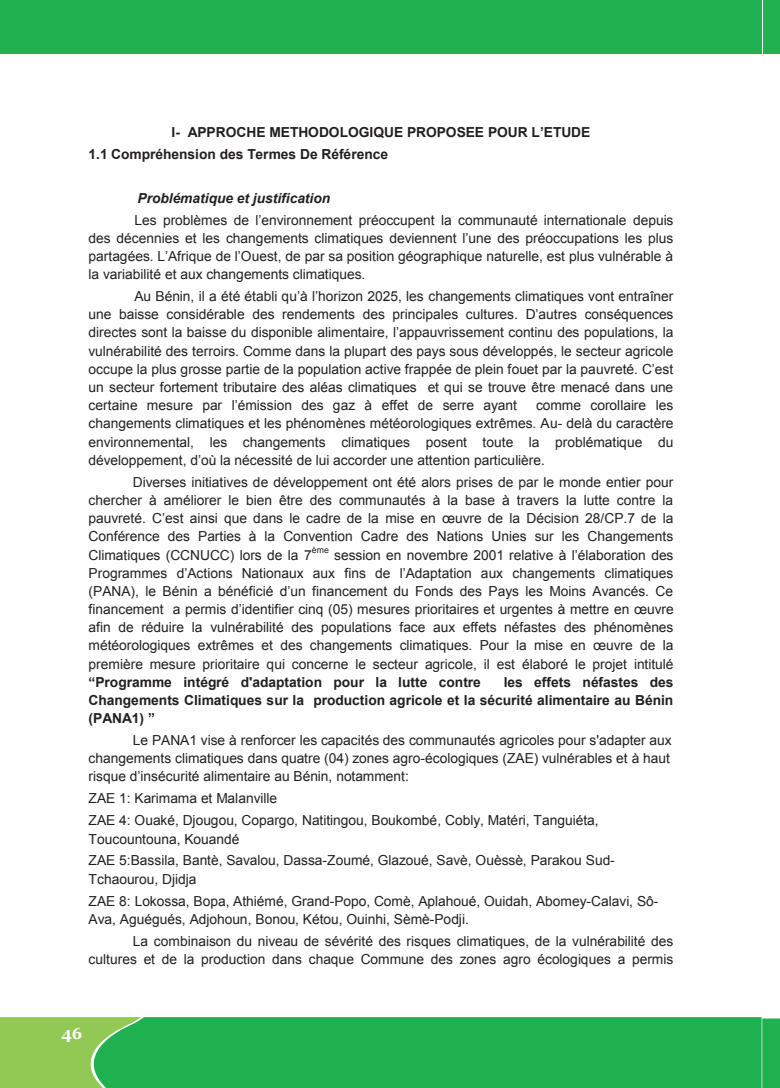
<style>
.page{position:relative;width:780px;height:1088px;background:#fff}
.page>*{position:absolute;margin:0;border:0;box-sizing:border-box;transform-origin:0 0}
.t1{font:700 16.25px "Georgia";color:#fff}
.t2{font:13.75px/18.1px "Arial";color:#231f20}
.t3{font:13.75px/18.1px "Arial";color:#231f20;text-align:justify}
.t4{font:700 13.75px/21.9px "Arial";color:#231f20}
.t5{font:700 13.75px "Arial";color:#231f20}
.t6{font:italic 700 13.75px "Arial";color:#231f20}
.t7{font:8.75px "Arial";color:#231f20}
.s1{font-style:inherit}
</style>
<div class="page">
<div style="left:0;top:1017px;width:67px;height:71px;background:#92c953"></div>
<svg style="left:67px;top:1017px;width:694px;height:71px;background:#26b150"></svg>
<svg style="left:762px;top:1018px;width:18px;height:70px"></svg>
<div style="left:1px;top:1px;width:760px;height:53px;background:#1fb04f"></div>
<div style="left:763px;top:0;width:17px;height:54px;background:#1fb04f"></div>
<p class="t4" style="left:89px;top:121px;width:503px;text-indent:83px"><span class="s1">I-</span> APPROCHE METHODOLOGIQUE PROPOSEE POUR L’ETUDE<br><span class="s1">1.1 Compréhension des Termes De Référence</span></p>
<p class="t6" style="left:137px;top:189px;width:194px">Problématique et justification</p>
<p class="t3" style="left:89px;top:211px;width:586px;text-indent:46px">Les problèmes de l’environnement préoccupent la communauté internationale depuis <span class="s1">des décennies et les changements climatiq</span>ues deviennent l’une des préoccupations les plus partagées. L’Afrique de l’Ouest, de par sa position géographique naturelle, est plus vulnérable à</p>
<p class="t2" style="left:134px;top:263px;width:540px;line-height:22px;text-indent:-46px">la variabilité et aux changements climatiques.<br><span class="s1">Au Bénin, il a été établi qu’à l’horizon 2025, les</span> changements climatiques vont entraîner</p>
<p class="t3" style="left:89px;top:305px;width:586px">une baisse considérable des rendements des principales cultures. D’autres conséquences directes sont la baisse du disponible alimentaire, l’appauvrissement continu des populations, la</p>
<p class="t2" style="left:89px;top:342px;width:586px">vulnérabilité des terroirs. Comme dans la plupart des pays sous développés, le secteur agricole</p>
<p class="t3" style="left:89px;top:360px;width:586px">occupe la plus grosse partie de la population active frappée de plein fouet par la pauvreté. C’est</p>
<p class="t2" style="left:89px;top:378px;width:586px">un secteur fortement tributaire des aléas climatiques et qui se trouve être menacé dans une</p>
<p class="t3" style="left:89px;top:396px;width:430px">certaine mesure par l’émission des gaz à effet de serre ayant</p>
<p class="t3" style="left:536px;top:396px;width:139px">comme corollaire les</p>
<p class="t2" style="left:88px;top:415px;width:586px;text-align:justify">changements climatiques et les phénomènes météorologiques extrêmes. Au- delà du caractère environnemental, les changements climatiques posent toute la problématique du déve<span class="s1">loppement, d’où la nécessité de lui accorder une attention particulière.</span></p>
<p class="t2" style="left:88px;top:473px;width:586px;text-align:justify;text-indent:44px">Diverses initiatives de développement ont été alors prises de par le monde entier pour chercher à améliorer le bien être des communautés à la base à travers la lutte contre la pauvret<span class="s1">é. C’est ainsi que dans le cadre de la mise en œuvre de la Décision 28/CP.7 de la </span>Conférence des Parties à la Convention Cadre des Nations Unies sur les Changements Climatiques (CCNUCC) lors de la 7</p>
<p class="t7" style="left:312px;top:544px;width:18px">ème</p>
<p class="t3" style="left:89px;top:546px;width:586px;text-indent:246px">session en novembre 2001 relative à l’élaboration des Programmes d’Actions Nationaux aux fins de l’Adaptation aux changements climatiques (PANA), le Bénin a bénéficié d’un financement du Fonds des Pays les Moins Avancés. Ce financement a permis d’identifier cinq (05) mesures prioritaires et urgentes à mettre en œuvre</p>
<p class="t2" style="left:89px;top:618px;width:586px">afin de réduire la vulnérabilité des populations face aux effets néfastes des phénomènes</p>
<p class="t3" style="left:89px;top:637px;width:586px">météorologiques extrêmes et des changements climatiques. Pour la mise en œuvre de la</p>
<p class="t2" style="left:89px;top:655px;width:586px">première mesure prioritaire qui concerne le secteur agricole, il est élaboré le projet intitulé</p>
<p class="t4" style="left:89px;top:671px;width:394px">“Programme intégré d'adaptation pour la lutte contre</p>
<p class="t4" style="left:503px;top:671px;width:171px">les effets néfastes des</p>
<p class="t5" style="left:89px;top:691px;width:586px">Changements Climatiques sur la production agricole et la sécurité alimentaire au Bénin</p>
<p class="t4" style="left:89px;top:708px;width:68px">(PANA1) ”</p>
<p class="t2" style="left:89px;top:731px;width:584px;text-align:right">Le PANA1 vise à renforcer les capacités des communautés agricoles pour s'adapter aux changements climatiques dans quatre (04) zones agro-écologiques (ZAE) vulnérables et à haut</p>
<p class="t3" style="left:89px;top:768px;width:322px">risque d’insécurité alimentaire au Bénin, notamment:</p>
<p class="t2" style="left:89px;top:787px;width:511px;line-height:22px">ZAE 1: Karimama et Malanville<br>ZAE 4: Ouaké, Djougou, Copargo, Natitingou, Boukombé, Cobly, Matéri, Tanguiéta,</p>
<p class="t2" style="left:89px;top:828px;width:527px;line-height:21.9px">Toucountouna, Kouandé<br>ZAE 5:Bassila, Bantè, Savalou, Dassa-Zoumé, Glazoué, Savè, Ouèssè, Parakou Sud-</p>
<p class="t2" style="left:89px;top:868px;width:571px;line-height:22px">Tchaourou, Djidja<br>ZAE 8: Lokossa, Bopa, Athiémé, Grand-Popo, Comè, Aplahoué, Ouidah, Abomey-Calavi, Sô-</p>
<p class="t2" style="left:133px;top:908px;width:542px;line-height:21.9px;text-indent:-44px">Ava, Aguégués, Adjohoun, Bonou, Kétou, Ouinhi, Sèmè-Podji.<br>La combinaison du niveau de sévérité des risques climatiques, de la vulnérabilité des</p>
<p class="t2" style="left:89px;top:950px;width:586px">cultures et de la production dans chaque Commune des zones agro écologiques a permis</p>
<p class="t1" style="left:61px;top:1023px;width:23px">46</p>
</div>
